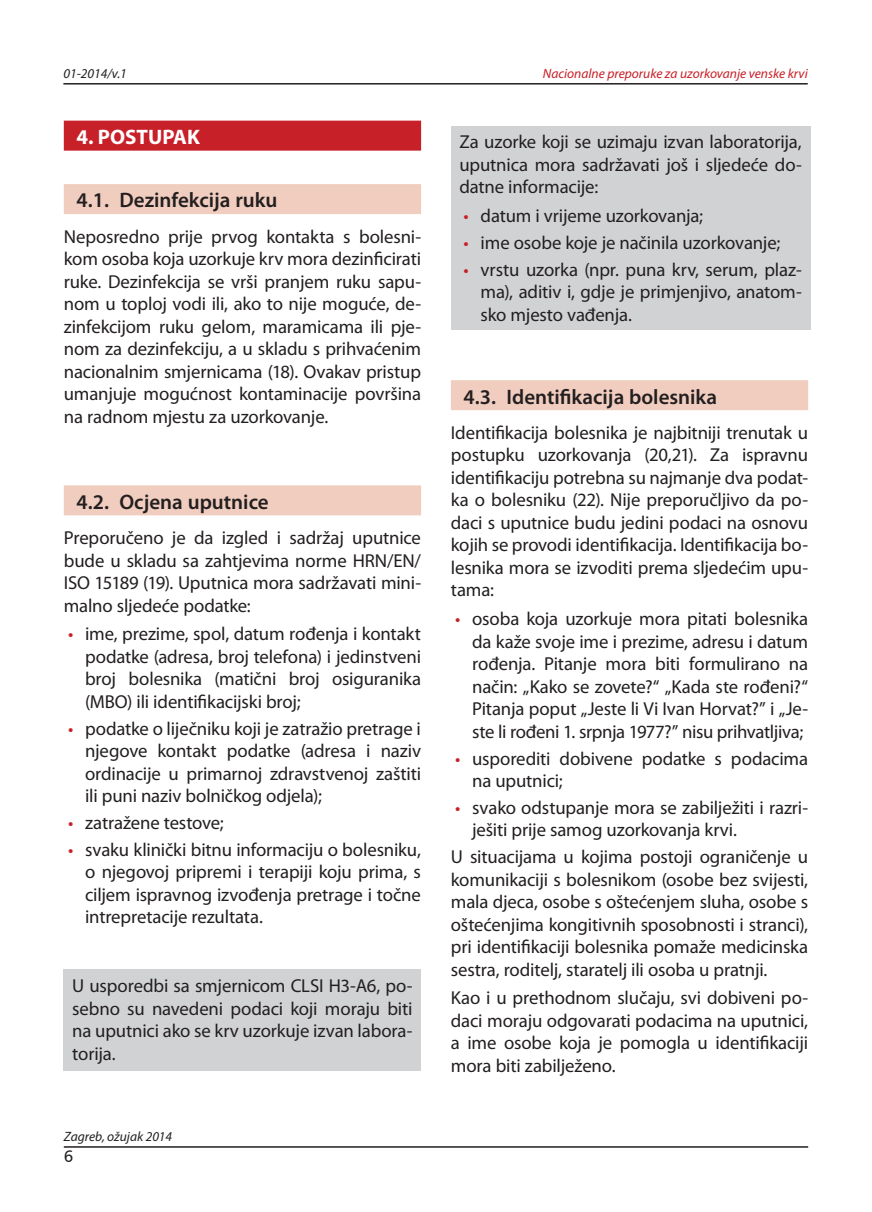
<style>
.page{position:relative;width:872px;height:1212px;background:#fff}
.page>*{position:absolute;margin:0;border:0;box-sizing:border-box;transform-origin:0 0}
.t1{font:600 21px "Myriad Pro";color:#231f20}
.t2{font:700 21px "Myriad Pro";color:#fff}
.t3{font:18.75px/22.5px "Myriad Pro";letter-spacing:-.01em;color:#231f20;text-align:justify}
.t4{font:16.5px "Humanist 777 BT Roman B";color:#231f20}
.t5{font:italic 13.5px "Myriad Pro";color:#c82028}
.t6{font:italic 13.5px "Myriad Pro";color:#231f20}
.s1{color:#c82028}
</style>
<div class="page">
<hr style="left:64px;top:1146px;width:744px;height:2px;background:#231f20">
<hr style="left:63px;top:83px;width:744px;height:2px;background:#231f20">
<div style="left:64px;top:121px;width:357px;height:30px;background:#c82028"></div>
<div style="left:64px;top:184px;width:357px;height:30px;background:#f1cdbf"></div>
<div style="left:64px;top:485px;width:357px;height:30px;background:#f1cdbf"></div>
<div style="left:451px;top:380px;width:357px;height:30px;background:#f1cdbf"></div>
<div style="left:64px;top:970px;width:357px;height:101px;background:#d1d2d4"></div>
<div style="left:451px;top:126px;width:359px;height:203px;background:#d1d2d4"></div>
<p class="t6" style="left:63px;top:65px;width:65px">01-2014/v.1</p>
<p class="t5" style="left:543px;top:65px;width:266px">Nacionalne preporuke za uzorkovanje venske krvi</p>
<p class="t2" style="left:77px;top:123px;width:125px">4. POSTUPAK</p>
<p class="t1" style="left:77px;top:187px;width:202px">4.1. Dezinfekcija ruku</p>
<p class="t3" style="left:64px;top:225px;width:359px">Neposredno prije prvog kontakta s bolesni&shy;kom osoba koja uzorkuje krv mora dezinficirati ruke. Dezinfekcija se vrši pranjem ruku sapu&shy;nom u toploj vodi ili, ako to nije moguće, de&shy;zinfekcijom ruku gelom, maramicama ili pje&shy;nom za dezinfekciju, a u skladu s prihvaćenim nacionalnim smjernicama (18). Ovakav pristup umanjuje mogućnost kontaminacije površina na radnom mjestu za uzorkovanje.</p>
<p class="t1" style="left:77px;top:488px;width:194px">4.2. Ocjena uputnice</p>
<p class="t3" style="left:64px;top:526px;width:359px">Preporučeno je da izgled i sadržaj uputnice bude u skladu sa zahtjevima norme HRN/EN/ ISO 15189 (19). Uputnica mora sadržavati mini&shy;malno sljedeće podatke:</p>
<p class="t3" style="left:85px;top:622px;width:337px;text-indent:-17px"><span class="s1">•</span> ime, prezime, spol, datum rođenja i kontakt podatke (adresa, broj telefona) i jedinstveni broj bolesnika (matični broj osiguranika (MBO) ili identifikacijski broj;</p>
<p class="t3" style="left:85px;top:717px;width:337px;text-indent:-17px"><span class="s1">•</span> podatke o liječniku koji je zatražio pretrage i njegove kontakt podatke (adresa i naziv ordinacije u primarnoj zdravstvenoj zaštiti ili puni naziv bolničkog odjela);</p>
<p class="t3" style="left:68px;top:811px;width:157px"><span class="s1">•</span> zatražene testove;</p>
<p class="t3" style="left:85px;top:838px;width:337px;text-indent:-17px"><span class="s1">•</span> svaku klinički bitnu informaciju o bolesniku, o njegovoj pripremi i terapiji koju prima, s ciljem ispravnog izvođenja pretrage i točne intrepretacije rezultata.</p>
<p class="t3" style="left:72px;top:975px;width:342px">U usporedbi sa smjernicom CLSI H3-A6, po&shy;sebno su navedeni podaci koji moraju biti na uputnici ako se krv uzorkuje izvan labora&shy;torija.</p>
<p class="t6" style="left:64px;top:1128px;width:110px">Zagreb, ožujak 2014</p>
<p class="t4" style="left:64px;top:1146px;width:11px">6</p>
<p class="t3" style="left:459px;top:130px;width:344px">Za uzorke koji se uzimaju izvan laboratorija, uputnica mora sadržavati još i sljedeće do&shy;datne informacije:</p>
<p class="t3" style="left:463px;top:204px;width:241px"><span class="s1">•</span> datum i vrijeme uzorkovanja;</p>
<p class="t3" style="left:463px;top:231px;width:318px"><span class="s1">•</span> ime osobe koje je načinila uzorkovanje;</p>
<p class="t3" style="left:480px;top:258px;width:323px;text-indent:-17px"><span class="s1">•</span> vrstu uzorka (npr. puna krv, serum, plaz&shy;ma), aditiv i, gdje je primjenjivo, anatom&shy;sko mjesto vađenja.</p>
<p class="t1" style="left:463px;top:383px;width:255px">4.3. Identifikacija bolesnika</p>
<p class="t3" style="left:451px;top:421px;width:359px">Identifikacija bolesnika je najbitniji trenutak u postupku uzorkovanja (20,21). Za ispravnu identifikaciju potrebna su najmanje dva podat&shy;ka o bolesniku (22). Nije preporučljivo da po&shy;daci s uputnice budu jedini podaci na osnovu kojih se provodi identifikacija. Identifikacija bo&shy;lesnika mora se izvoditi prema sljedećim upu&shy;tama:</p>
<p class="t3" style="left:472px;top:607px;width:337px;text-indent:-17px"><span class="s1">•</span> osoba koja uzorkuje mora pitati bolesnika da kaže svoje ime i prezime, adresu i datum rođenja. Pitanje mora biti formulirano na način: „Kako se zovete?“ „Kada ste rođeni?“ Pitanja poput „Jeste li Vi Ivan Horvat?” i „Je&shy;ste li rođeni 1. srpnja 1977?” nisu prihvatljiva;</p>
<p class="t3" style="left:472px;top:747px;width:337px;text-indent:-17px"><span class="s1">•</span> usporediti dobivene podatke s podacima na uputnici;</p>
<p class="t3" style="left:472px;top:796px;width:337px;text-indent:-17px"><span class="s1">•</span> svako odstupanje mora se zabilježiti i razri&shy;ješiti prije samog uzorkovanja krvi.</p>
<p class="t3" style="left:451px;top:845px;width:359px">U situacijama u kojima postoji ograničenje u komunikaciji s bolesnikom (osobe bez svijesti, mala djeca, osobe s oštećenjem sluha, osobe s oštećenjima kongitivnih sposobnosti i stranci), pri identifikaciji bolesnika pomaže medicinska sestra, roditelj, staratelj ili osoba u pratnji.</p>
<p class="t3" style="left:451px;top:986px;width:359px">Kao i u prethodnom slučaju, svi dobiveni po&shy;daci moraju odgovarati podacima na uputnici, a ime osobe koja je pomogla u identifikaciji mora biti zabilježeno.</p>
</div>
